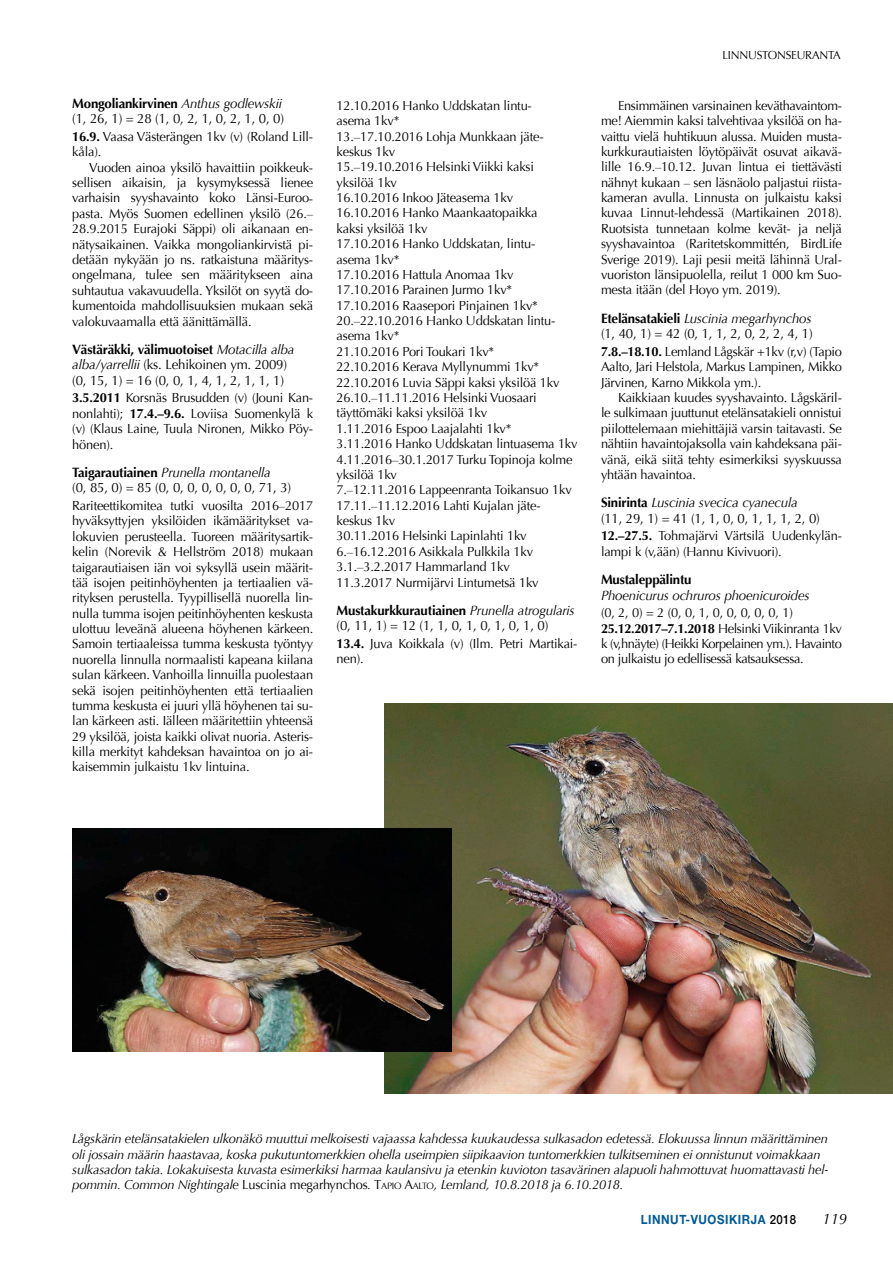
<style>
.page{position:relative;width:893px;height:1263px;background:#fff}
.page>*{position:absolute;margin:0;border:0;box-sizing:border-box;transform-origin:0 0}
.t1{font:italic 15px "Optima";color:#000}
.t2{font:13.5px/15.5px "Optima";letter-spacing:-.015em;color:#000}
.t3{font:italic 13.5px "Optima";letter-spacing:-.015em;color:#000}
.t4{font:700 13.5px "Optima";letter-spacing:-.015em;color:#000}
.t5{font:13.2px/15.3px "Optima";letter-spacing:-.015em;color:#000;text-align:justify}
.t6{font:italic 13.2px/15.5px "Optima";letter-spacing:-.015em;color:#000}
.t7{font:700 12.75px "Helvetica Neue";letter-spacing:.05em;color:#005a99;scale:.9 1}
.t8{font:11.7px "Optima";letter-spacing:-.02em;color:#000}
.s1{font-weight:700}
.s2{font-style:italic}
.s3{font-style:normal}
.s4{font-style:normal;font-size:9.15px}
.s5{font-weight:500;color:#000}
</style>
<div class="page">
<img style="left:385px;top:704px;width:508px;height:389px">
<img style="left:72px;top:828px;width:380px;height:224px">
<p class="t2" style="left:72px;top:96px;width:213px"><span class="s1">Mongoliankirvinen</span> <span class="s2">Anthus godlewskii </span>(1, 26, 1) = 28 (1, 0, 2, 1, 0, 2, 1, 0, 0)</p>
<p class="t5" style="left:72px;top:129px;width:242px"><span class="s1">16.9.</span> Vaasa Västerängen 1kv (v) (Roland Lill&shy;kåla).</p>
<p class="t5" style="left:72px;top:160px;width:242px;text-indent:17px">Vuoden ainoa yksilö havaittiin poikkeuk&shy;sellisen aikaisin, ja kysymyksessä lienee varhaisin syyshavainto koko Länsi-Euroo&shy;pasta. Myös Suomen edellinen yksilö (26.– 28.9.2015 Eurajoki Säppi) oli aikanaan en&shy;nätysaikainen. Vaikka mongoliankirvistä pi&shy;detään nykyään jo ns. ratkaistuna määritys&shy;ongelmana, tulee sen määritykseen aina suhtautua vakavuudella. Yksilöt on syytä do&shy;kumentoida mahdollisuuksien mukaan sekä valokuvaamalla että äänittämällä.</p>
<p class="t2" style="left:72px;top:342px;width:224px"><span class="s1">Västäräkki, välimuotoiset</span> <span class="s2">Motacilla alba alba/yarrellii</span> (ks. Lehikoinen ym. 2009) (0, 15, 1) = 16 (0, 0, 1, 4, 1, 2, 1, 1, 1)</p>
<p class="t5" style="left:72px;top:390px;width:242px"><span class="s1">3.5.2011</span> Korsnäs Brusudden (v) (Jouni Kan&shy;nonlahti); <span class="s1">17.4.–9.6.</span> Loviisa Suomenkylä k (v) (Klaus Laine, Tuula Nironen, Mikko Pöy&shy;hönen).</p>
<p class="t2" style="left:72px;top:465px;width:220px"><span class="s1">Taigarautiainen</span> <span class="s2">Prunella montanella<br></span>(0, 85, 0) = 85 (0, 0, 0, 0, 0, 0, 0, 71, 3)</p>
<p class="t5" style="left:72px;top:498px;width:243px">Rariteettikomitea tutki vuosilta 2016–2017 hyväksyttyjen yksilöiden ikämääritykset va&shy;lokuvien perusteella. Tuoreen määritysartik&shy;kelin (Norevik &amp; Hellström 2018) mukaan taigarautiaisen iän voi syksyllä usein määrit&shy;tää isojen peitinhöyhenten ja tertiaalien vä&shy;rityksen perustella. Tyypillisellä nuorella lin&shy;nulla tumma isojen peitinhöyhenten keskusta ulottuu leveänä alueena höyhenen kärkeen.<br>Samoin tertiaaleissa tumma keskusta työntyy nuorella linnulla normaalisti kapeana kiilana sulan kärkeen. Vanhoilla linnuilla puolestaan sekä isojen peitinhöyhenten että tertiaalien tumma keskusta ei juuri yllä höyhenen tai su&shy;lan kärkeen asti. Iälleen määritettiin yhteensä 29 yksilöä, joista kaikki olivat nuoria. Asteris&shy;killa merkityt kahdeksan havaintoa on jo ai&shy;kaisemmin julkaistu 1kv lintuina.</p>
<p class="t5" style="left:337px;top:98px;width:242px;text-align:left">12.10.2016 Hanko Uddskatan lintu--<br>asema 1kv*<br>13.–17.10.2016 Lohja Munkkaan jäte-- keskus 1kv<br>15.–19.10.2016 Helsinki Viikki kaksi<br>yksilöä 1kv<br>16.10.2016 Inkoo Jäteasema 1kv<br>16.10.2016 Hanko Maankaatopaikka<br>kaksi yksilöä 1kv<br>17.10.2016 Hanko Uddskatan, lintu-<br>asema 1kv*<br>17.10.2016 Hattula Anomaa 1kv<br>17.10.2016 Parainen Jurmo 1kv*<br>17.10.2016 Raasepori Pinjainen 1kv*<br>20.–22.10.2016 Hanko Uddskatan lintu&shy;asema 1kv*<br>21.10.2016 Pori Toukari 1kv*<br>22.10.2016 Kerava Myllynummi 1kv*<br>22.10.2016 Luvia Säppi kaksi yksilöä 1kv<br>26.10.–11.11.2016 Helsinki Vuosaari täyttömäki kaksi yksilöä 1kv<br>1.11.2016 Espoo Laajalahti 1kv*<br>3.11.2016 Hanko Uddskatan lintuasema 1kv<br>4.11.2016–30.1.2017 Turku Topinoja kolme yksilöä 1kv<br>7.–12.11.2016 Lappeenranta Toikansuo 1kv<br>17.11.–11.12.2016 Lahti Kujalan jäte&shy;keskus 1kv<br>30.11.2016 Helsinki Lapinlahti 1kv<br>6.–16.12.2016 Asikkala Pulkkila 1kv<br>3.1.–3.2.2017 Hammarland 1kv<br>11.3.2017 Nurmijärvi Lintumetsä 1kv</p>
<p class="t2" style="left:337px;top:603px;width:240px"><span class="s1">Mustakurkkurautiainen</span> <span class="s2">Prunella atrogularis </span>(0, 11, 1) = 12 (1, 1, 0, 1, 0, 1, 0, 1, 0)</p>
<p class="t5" style="left:337px;top:636px;width:242px"><span class="s1">13.4.</span> Juva Koikkala (v) (Ilm. Petri Martikai&shy;nen).</p>
<p class="t8" style="left:722px;top:49px;width:120px">LINNUSTONSEURANTA</p>
<p class="t5" style="left:601px;top:98px;width:242px;text-indent:17px">Ensimmäinen varsinainen keväthavaintom&shy;me! Aiemmin kaksi talvehtivaa yksilöä on ha&shy;vaittu vielä huhtikuun alussa. Muiden musta&shy;kurkkurautiaisten löytöpäivät osuvat aikavä&shy;lille 16.9.–10.12. Juvan lintua ei tiettävästi nähnyt kukaan – sen läsnäolo paljastui riista&shy;kameran avulla. Linnusta on julkaistu kaksi kuvaa Linnut-lehdessä (Martikainen 2018).<br>Ruotsista tunnetaan kolme kevät- ja neljä syyshavaintoa (Raritetskommittén, BirdLife Sverige 2019). Laji pesii meitä lähinnä Ural&shy;vuoriston länsipuolella, reilut 1 000 km Suo&shy;mesta itään (del Hoyo ym. 2019).</p>
<p class="t2" style="left:601px;top:311px;width:213px"><span class="s1">Etelänsatakieli</span> <span class="s2">Luscinia megarhynchos </span>(1, 40, 1) = 42 (0, 1, 1, 2, 0, 2, 2, 4, 1)</p>
<p class="t5" style="left:601px;top:344px;width:243px"><span class="s1">7.8.–18.10.</span> Lemland Lågskär +1kv (r,v) (Tapio Aalto, Jari Helstola, Markus Lampinen, Mikko Järvinen, Karno Mikkola ym.).</p>
<p class="t5" style="left:601px;top:390px;width:242px;text-indent:17px">Kaikkiaan kuudes syyshavainto. Lågskäril&shy;le sulkimaan juuttunut etelänsatakieli onnistui piilottelemaan miehittäjiä varsin taitavasti. Se nähtiin havaintojaksolla vain kahdeksana päi&shy;vänä, eikä siitä tehty esimerkiksi syyskuussa yhtään havaintoa.</p>
<p class="t2" style="left:601px;top:495px;width:220px"><span class="s1">Sinirinta</span> <span class="s2">Luscinia svecica cyanecula </span>(11, 29, 1) = 41 (1, 1, 0, 0, 1, 1, 1, 2, 0)</p>
<p class="t5" style="left:601px;top:528px;width:242px"><span class="s1">12.–27.5.</span> Tohmajärvi Värtsilä Uudenkylän&shy;lampi k (v,ään) (Hannu Kivivuori).</p>
<p class="t4" style="left:601px;top:572px;width:92px">Mustaleppälintu</p>
<p class="t3" style="left:601px;top:587px;width:210px">Phoenicurus ochruros phoenicuroides</p>
<p class="t5" style="left:601px;top:605px;width:242px;text-align:left">(0, 2, 0) = 2 (0, 0, 1, 0, 0, 0, 0, 0, 1)<br><span class="s1">25.12.2017–7.1.2018</span> Helsinki Viikinranta 1kv k (v,hnäyte) (Heikki Korpelainen ym.). Havainto on julkaistu jo edellisessä katsauksessa.</p>
<p class="t6" style="left:72px;top:1131px;width:757px">Lågskärin etelänsatakielen ulkonäkö muuttui melkoisesti vajaassa kahdessa kuukaudessa sulkasadon edetessä. Elokuussa linnun määrittäminen oli jossain määrin haastavaa, koska pukutuntomerkkien ohella useimpien siipikaavion tuntomerkkien tulkitseminen ei onnistunut voimakkaan sulkasadon takia. Lokakuisesta kuvasta esimerkiksi harmaa kaulansivu ja etenkin kuvioton tasavärinen alapuoli hahmottuvat huomattavasti hel&shy;pommin. Common Nightingale <span class="s3">Luscinia megarhynchos</span>. <span class="s3">T</span><span class="s4">APIO</span> <span class="s3">A</span><span class="s4">ALTO</span>, Lemland, 10.8.2018 ja 6.10.2018.</p>
<p class="t7" style="left:641px;top:1211px;width:174px">LINNUT-VUOSIKIRJA <span class="s5">2018</span></p>
<p class="t1" style="left:822px;top:1210px;width:27px">119</p>
</div>
